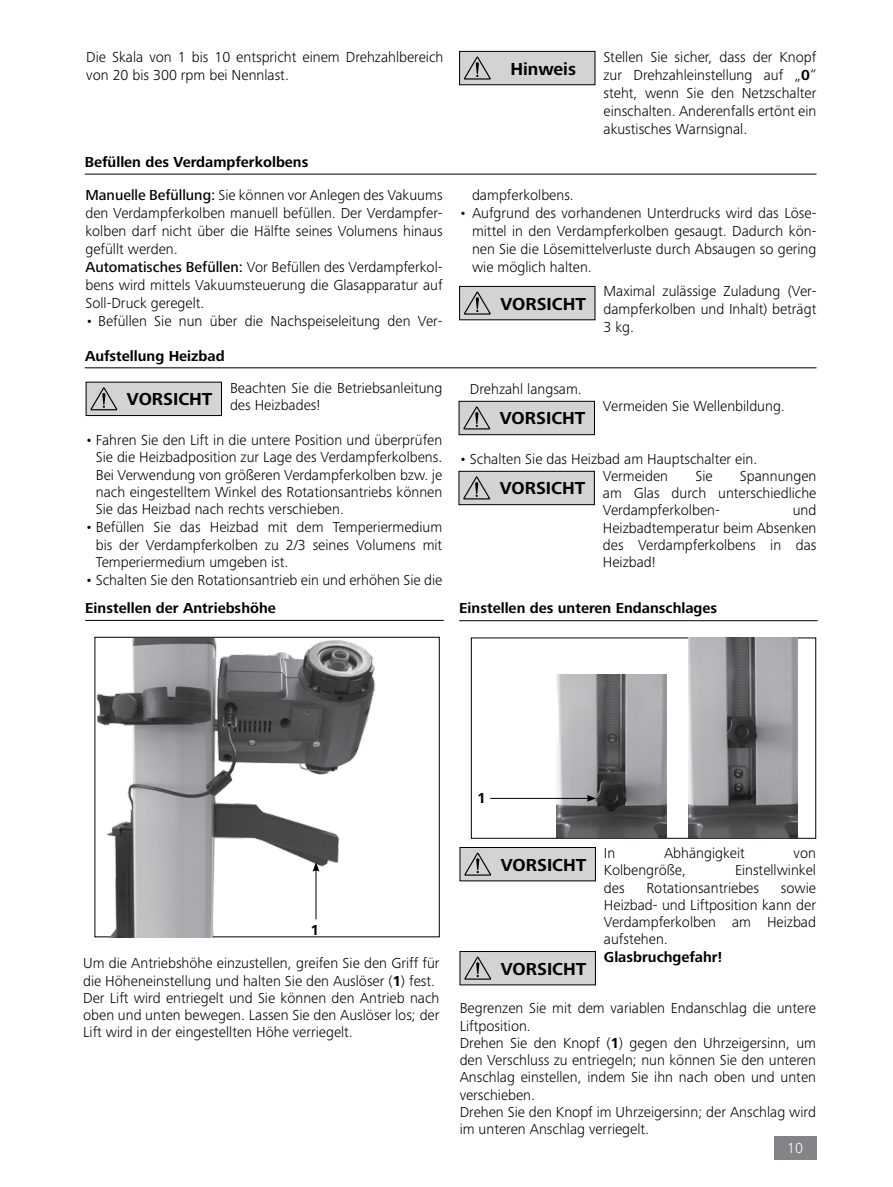
<style>
.page{position:relative;width:893px;height:1187px;background:#fff}
.page>*{position:absolute;margin:0;border:0;box-sizing:border-box;transform-origin:0 0}
.t1{font:700 18px "Frutiger Next IKA";color:#000}
.t2{font:300 15px/17.2px "Frutiger Next IKA";color:#000;text-align:justify}
.t3{font:700 15px "Frutiger Next IKA";color:#000}
.t4{font:300 15px "Frutiger Next IKA";color:#fff}
.s1{font-weight:700}
.s2{font-weight:500}
</style>
<div class="page">
<div style="left:774px;top:1135px;width:42px;height:24px;background:#838487"></div>
<div style="left:460px;top:286px;width:135px;height:34px;background:#d1d3d4"></div>
<div style="left:459px;top:286px;width:136px;height:34px;border:1px solid #000"></div>
<svg style="left:464px;top:291px;width:27px;height:24px"></svg>
<div style="left:459px;top:401px;width:135px;height:33px;background:#d1d3d4"></div>
<div style="left:459px;top:401px;width:136px;height:34px;border:1px solid #000"></div>
<svg style="left:463px;top:406px;width:27px;height:24px"></svg>
<div style="left:459px;top:471px;width:135px;height:33px;background:#d1d3d4"></div>
<div style="left:459px;top:471px;width:136px;height:34px;border:1px solid #000"></div>
<svg style="left:463px;top:476px;width:27px;height:24px"></svg>
<div style="left:460px;top:847px;width:135px;height:33px;background:#d1d3d4"></div>
<div style="left:460px;top:847px;width:136px;height:34px;border:1px solid #000"></div>
<svg style="left:464px;top:852px;width:27px;height:24px"></svg>
<div style="left:460px;top:951px;width:135px;height:33px;background:#d1d3d4"></div>
<div style="left:460px;top:951px;width:136px;height:34px;border:1px solid #000"></div>
<svg style="left:464px;top:956px;width:27px;height:24px"></svg>
<hr style="left:85px;top:174px;width:731px;height:1px;background:#000">
<hr style="left:85px;top:367px;width:731px;height:1px;background:#000">
<hr style="left:85px;top:620px;width:359px;height:1px;background:#000">
<hr style="left:459px;top:620px;width:359px;height:1px;background:#000">
<div style="left:86px;top:382px;width:136px;height:33px;background:#d1d3d4"></div>
<div style="left:86px;top:382px;width:136px;height:34px;border:1px solid #000"></div>
<svg style="left:90px;top:387px;width:27px;height:24px"></svg>
<img style="left:96px;top:638px;width:280px;height:298px">
<hr style="left:316px;top:869px;width:1px;height:50px;background:#000">
<svg style="left:313px;top:862px;width:6px;height:9px"></svg>
<img style="left:557px;top:674px;width:110px;height:163px">
<img style="left:689px;top:637px;width:108px;height:200px">
<hr style="left:490px;top:798px;width:99px;height:1px;background:#000">
<svg style="left:587px;top:794px;width:9px;height:7px"></svg>
<div style="left:460px;top:51px;width:135px;height:34px;background:#d1d3d4"></div>
<div style="left:459px;top:51px;width:136px;height:34px;border:1px solid #000"></div>
<svg style="left:464px;top:56px;width:27px;height:24px"></svg>
<p class="t2" style="left:86px;top:48px;width:359px;line-height:18px">Die Skala von 1 bis 10 entspricht einem Drehzahlbereich von 20 bis 300 rpm bei Nennlast.</p>
<p class="t1" style="left:510px;top:58px;width:67px">Hinweis</p>
<p class="t2" style="left:603px;top:48px;width:214px;line-height:18px">Stellen Sie sicher, dass der Knopf zur Drehzahleinstellung auf „<span class="s1">0</span>“ steht, wenn Sie den Netzschalter einschalten. Anderenfalls ertönt ein akustisches Warnsignal.</p>
<p class="t3" style="left:85px;top:153px;width:225px">Befüllen des Verdampferkolbens</p>
<p class="t2" style="left:85px;top:186px;width:359px;line-height:18px;text-align:left"><span class="s2">Manuelle Befüllung:</span> Sie können vor Anlegen des Vakuums den Verdampferkolben manuell befüllen. Der Verdampfer&shy;kolben darf nicht über die Hälfte seines Volumens hinaus gefüllt werden.<br><span class="s2">Automatisches Befüllen:</span> Vor Befüllen des Verdampferkol&shy;bens wird mittels Vakuumsteuerung die Glasapparatur auf Soll-Druck geregelt.</p>
<p class="t2" style="left:85px;top:312px;width:359px">• Befüllen Sie nun über die Nachspeiseleitung den Ver-</p>
<p class="t3" style="left:85px;top:347px;width:141px">Aufstellung Heizbad</p>
<p class="t2" style="left:230px;top:379px;width:214px">Beachten Sie die Betriebsanleitung des Heizbades!</p>
<p class="t2" style="left:96px;top:431px;width:348px;text-indent:-11px">• Fahren Sie den Lift in die untere Position und überprüfen Sie die Heizbadposition zur Lage des Verdampferkolbens.<br>Bei Verwendung von größeren Verdampferkolben bzw. je nach eingestelltem Winkel des Rotationsantriebs können Sie das Heizbad nach rechts verschieben.</p>
<p class="t2" style="left:96px;top:518px;width:348px;text-indent:-11px">• Befüllen Sie das Heizbad mit dem Temperiermedium bis der Verdampferkolben zu 2/3 seines Volumens mit Temperiermedium umgeben ist.</p>
<p class="t2" style="left:85px;top:571px;width:359px">• Schalten Sie den Rotationsantrieb ein und erhöhen Sie die</p>
<p class="t1" style="left:127px;top:389px;width:87px">VORSICHT</p>
<p class="t2" style="left:472px;top:186px;width:103px">dampferkolbens.</p>
<p class="t2" style="left:472px;top:204px;width:346px;line-height:18px;text-indent:-13px">• Aufgrund des vorhandenen Unterdrucks wird das Löse&shy;mittel in den Verdampferkolben gesaugt. Dadurch kön&shy;nen Sie die Lösemittelverluste durch Absaugen so gering wie möglich halten.</p>
<p class="t2" style="left:603px;top:282px;width:214px;line-height:18px">Maximal zulässige Zuladung (Ver&shy;dampferkolben und Inhalt) beträgt 3 kg.</p>
<p class="t1" style="left:500px;top:293px;width:87px">VORSICHT</p>
<p class="t2" style="left:470px;top:380px;width:114px">Drehzahl langsam.</p>
<p class="t2" style="left:603px;top:397px;width:183px">Vermeiden Sie Wellenbildung.</p>
<p class="t2" style="left:603px;top:450px;width:156px;text-indent:-144px">• Schalten Sie das Heizbad am Hauptschalter ein.<br>Vermeiden</p>
<p class="t1" style="left:500px;top:408px;width:87px">VORSICHT</p>
<p class="t2" style="left:695px;top:467px;width:19px">Sie</p>
<p class="t2" style="left:603px;top:467px;width:215px;text-indent:137px">Spannungen am Glas durch unterschiedliche Verdampferkolben-</p>
<p class="t1" style="left:500px;top:478px;width:87px">VORSICHT</p>
<p class="t2" style="left:603px;top:501px;width:215px;text-indent:190px">und Heizbadtemperatur beim Absenken des Verdampferkolbens in das Heizbad!</p>
<p class="t3" style="left:85px;top:599px;width:192px">Einstellen der Antriebshöhe</p>
<p class="t3" style="left:459px;top:599px;width:259px">Einstellen des unteren Endanschlages</p>
<p class="t3" style="left:311px;top:921px;width:10px">1</p>
<p class="t2" style="left:83px;top:954px;width:358px;text-align:left">Um die Antriebshöhe einzustellen, greifen Sie den Griff für die Höheneinstellung und halten Sie den Auslöser (<span class="s1">1</span>) fest.<br>Der Lift wird entriegelt und Sie können den Antrieb nach oben und unten bewegen. Lassen Sie den Auslöser los; der Lift wird in der eingestellten Höhe verriegelt.</p>
<p class="t3" style="left:477px;top:789px;width:10px">1</p>
<p class="t2" style="left:604px;top:844px;width:13px">In</p>
<p class="t2" style="left:664px;top:844px;width:82px">Abhängigkeit</p>
<p class="t2" style="left:794px;top:844px;width:24px">von</p>
<p class="t2" style="left:604px;top:861px;width:84px">Kolbengröße,</p>
<p class="t2" style="left:735px;top:861px;width:82px">Einstellwinkel</p>
<p class="t2" style="left:604px;top:878px;width:22px">des</p>
<p class="t2" style="left:646px;top:878px;width:114px">Rotationsantriebes</p>
<p class="t1" style="left:501px;top:854px;width:87px">VORSICHT</p>
<p class="t2" style="left:604px;top:878px;width:214px;text-indent:177px">sowie Heizbad- und Liftposition kann der Verdampferkolben am Heizbad aufstehen.</p>
<p class="t3" style="left:604px;top:947px;width:120px">Glasbruchgefahr!</p>
<p class="t2" style="left:460px;top:999px;width:358px;text-align:left">Begrenzen Sie mit dem variablen Endanschlag die untere Liftposition.<br>Drehen Sie den Knopf (<span class="s1">1</span>) gegen den Uhrzeigersinn, um den Verschluss zu entriegeln; nun können Sie den unteren Anschlag einstellen, indem Sie ihn nach oben und unten verschieben.<br>Drehen Sie den Knopf im Uhrzeigersinn; der Anschlag wird im unteren Anschlag verriegelt.</p>
<p class="t1" style="left:501px;top:958px;width:87px">VORSICHT</p>
<p class="t4" style="left:787px;top:1139px;width:17px">10</p>
</div>
